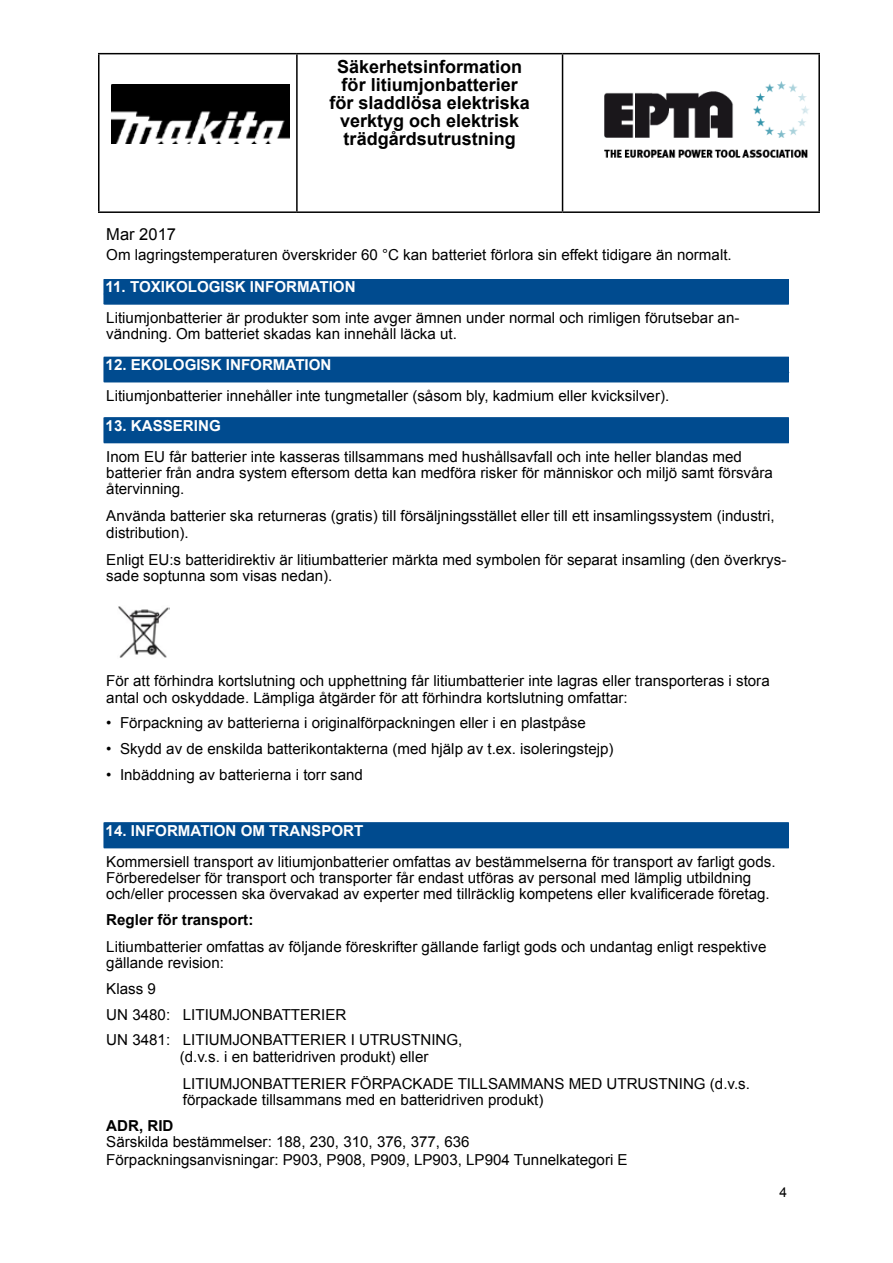
<style>
.page{position:relative;width:893px;height:1263px;background:#fff}
.page>*{position:absolute;margin:0;border:0;box-sizing:border-box;transform-origin:0 0}
.t1{font:700 18px/18px "Arial";color:#000;text-align:center}
.t2{font:16.5px "Arial";color:#000}
.t3{font:15.15px/16.4px "Arial";color:#000}
.t4{font:700 15.15px "Arial";color:#fff}
.t5{font:700 15.15px "Arial";color:#000}
.t6{font:13.65px "Arial";color:#000}
</style>
<div class="page">
<hr style="left:104px;top:304px;width:684px;height:1px;background:#004b8f">
<hr style="left:104px;top:382px;width:684px;height:1px;background:#004b8f">
<hr style="left:104px;top:417px;width:684px;height:1px;background:#004b8f">
<hr style="left:104px;top:443px;width:684px;height:1px;background:#004b8f">
<hr style="left:104px;top:822px;width:684px;height:1px;background:#004b8f">
<hr style="left:104px;top:848px;width:684px;height:1px;background:#004b8f">
<img style="left:118px;top:606px;width:51px;height:52px">
<svg style="left:99px;top:54px;width:719px;height:157px"></svg>
<hr style="left:98px;top:53px;width:199px;height:1px;background:#000">
<hr style="left:98px;top:54px;width:1px;height:157px;background:#000">
<hr style="left:297px;top:53px;width:265px;height:1px;background:#000">
<hr style="left:296px;top:54px;width:1px;height:157px;background:#000">
<hr style="left:562px;top:53px;width:257px;height:1px;background:#000">
<hr style="left:561px;top:54px;width:2px;height:157px;background:#000">
<hr style="left:818px;top:54px;width:1px;height:157px;background:#000">
<hr style="left:98px;top:211px;width:199px;height:2px;background:#000">
<hr style="left:297px;top:211px;width:265px;height:2px;background:#000">
<hr style="left:562px;top:211px;width:257px;height:2px;background:#000">
<img style="left:112px;top:85px;width:177px;height:58px">
<img style="left:584px;top:71px;width:227px;height:103px">
<div style="left:104px;top:279px;width:684px;height:25px;background:#004b8f"></div>
<div style="left:104px;top:357px;width:684px;height:25px;background:#004b8f"></div>
<div style="left:104px;top:418px;width:684px;height:25px;background:#004b8f"></div>
<div style="left:104px;top:823px;width:684px;height:25px;background:#004b8f"></div>
<p class="t1" style="left:329px;top:58px;width:202px">Säkerhetsinformation för litiumjonbatterier för sladdlösa elektriska verktyg och elektrisk trädgårdsutrustning</p>
<p class="t2" style="left:106px;top:223px;width:71px">Mar 2017</p>
<p class="t3" style="left:106px;top:246px;width:627px">Om lagringstemperaturen överskrider 60 °C kan batteriet förlora sin effekt tidigare än normalt.</p>
<p class="t4" style="left:106px;top:277px;width:251px">11. TOXIKOLOGISK INFORMATION</p>
<p class="t3" style="left:106px;top:310px;width:634px">Litiumjonbatterier är produkter som inte avger ämnen under normal och rimligen förutsebar an&shy;vändning. Om batteriet skadas kan innehåll läcka ut.</p>
<p class="t4" style="left:106px;top:355px;width:227px">12. EKOLOGISK INFORMATION</p>
<p class="t3" style="left:106px;top:387px;width:564px">Litiumjonbatterier innehåller inte tungmetaller (såsom bly, kadmium eller kvicksilver).</p>
<p class="t4" style="left:106px;top:415px;width:117px">13. KASSERING</p>
<p class="t3" style="left:106px;top:448px;width:668px">Inom EU får batterier inte kasseras tillsammans med hushållsavfall och inte heller blandas med batterier från andra system eftersom detta kan medföra risker för människor och miljö samt försvåra återvinning.</p>
<p class="t3" style="left:106px;top:508px;width:669px">Använda batterier ska returneras (gratis) till försäljningsstället eller till ett insamlingssystem (industri, distribution).</p>
<p class="t3" style="left:106px;top:551px;width:681px">Enligt EU:s batteridirektiv är litiumbatterier märkta med symbolen för separat insamling (den överkrys&shy;sade soptunna som visas nedan).</p>
<p class="t3" style="left:106px;top:673px;width:665px">För att förhindra kortslutning och upphettning får litiumbatterier inte lagras eller transporteras i stora antal och oskyddade. Lämpliga åtgärder för att förhindra kortslutning omfattar:</p>
<p class="t3" style="left:106px;top:715px;width:481px">• Förpackning av batterierna i originalförpackningen eller i en plastpåse</p>
<p class="t3" style="left:106px;top:741px;width:508px">• Skydd av de enskilda batterikontakterna (med hjälp av t.ex. isoleringstejp)</p>
<p class="t3" style="left:106px;top:766px;width:258px">• Inbäddning av batterierna i torr sand</p>
<p class="t4" style="left:106px;top:820px;width:259px">14. INFORMATION OM TRANSPORT</p>
<p class="t3" style="left:106px;top:853px;width:670px">Kommersiell transport av litiumjonbatterier omfattas av bestämmelserna för transport av farligt gods.<br>Förberedelser för transport och transporter får endast utföras av personal med lämplig utbildning och/eller processen ska övervakad av experter med tillräcklig kompetens eller kvalificerade företag.</p>
<p class="t5" style="left:106px;top:910px;width:149px">Regler för transport:</p>
<p class="t3" style="left:106px;top:938px;width:661px">Litiumbatterier omfattas av följande föreskrifter gällande farligt gods och undantag enligt respektive gällande revision:</p>
<p class="t3" style="left:106px;top:976px;width:357px;line-height:25.7px">Klass 9<br>UN 3480: LITIUMJONBATTERIER<br>UN 3481: LITIUMJONBATTERIER I UTRUSTNING,</p>
<p class="t3" style="left:180px;top:1043px;width:571px;line-height:26.8px">(d.v.s. i en batteridriven produkt) eller<br>LITIUMJONBATTERIER FÖRPACKADE TILLSAMMANS MED UTRUSTNING (d.v.s.</p>
<p class="t3" style="left:183px;top:1092px;width:362px">förpackade tillsammans med en batteridriven produkt)</p>
<p class="t5" style="left:106px;top:1115px;width:69px">ADR, RID</p>
<p class="t3" style="left:106px;top:1133px;width:523px;line-height:17.5px">Särskilda bestämmelser: 188, 230, 310, 376, 377, 636<br>Förpackningsanvisningar: P903, P908, P909, LP903, LP904 Tunnelkategori E</p>
<p class="t6" style="left:779px;top:1183px;width:9px">4</p>
</div>
